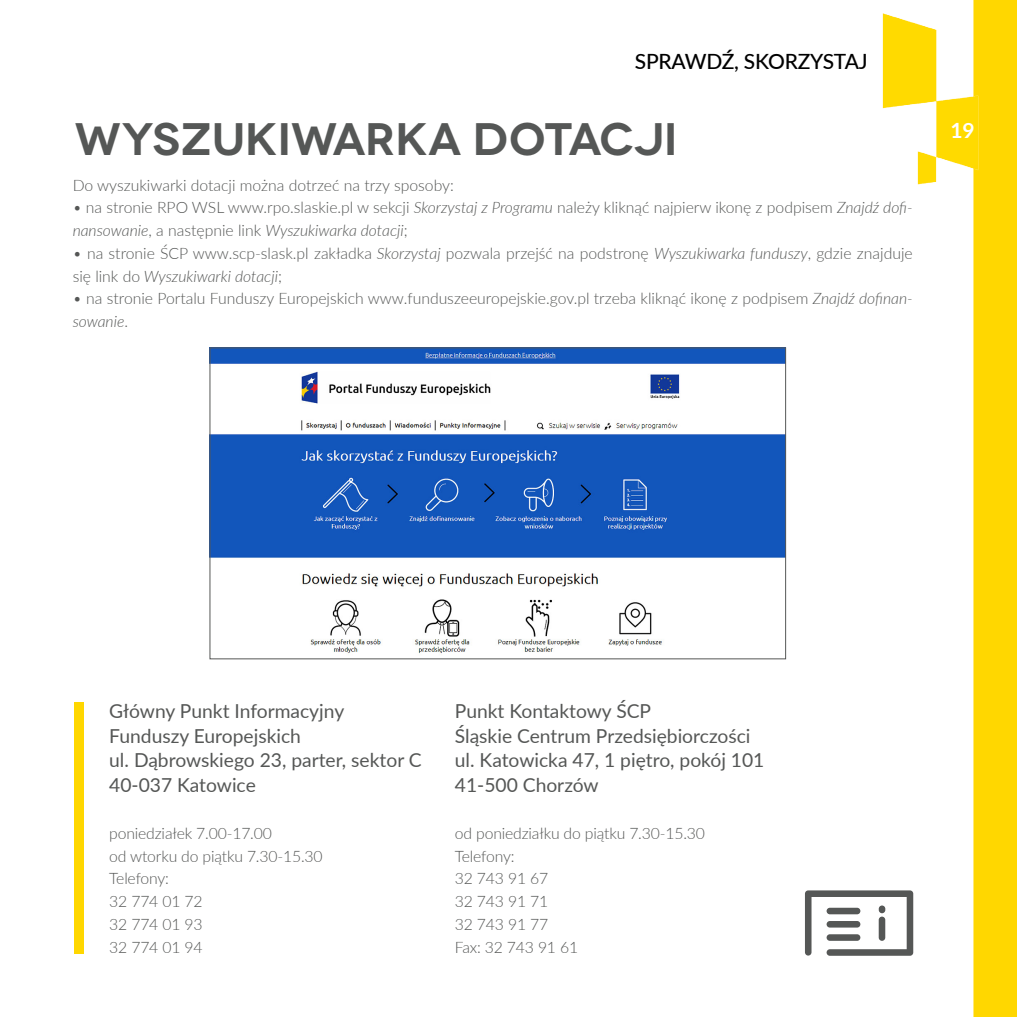
<style>
.page{position:relative;width:1017px;height:1017px;background:#fff}
.page>*{position:absolute;margin:0;border:0;box-sizing:border-box;transform-origin:0 0}
.t1{font:600 45.5px "Novecentowide";letter-spacing:-.01em;color:#555756}
.t2{font:500 21px "Lato";letter-spacing:-.01em;color:#000}
.t3{font:700 21px "Lato";color:#fff}
.t4{font:19.25px/24.5px "Lato";color:#555756}
.t5{font:300 15.75px/22.8px "Lato";color:#555756}
.s1{font-style:italic}
</style>
<div class="page">
<div style="left:973px;top:0;width:44px;height:1017px;background:#ffd700"></div>
<img style="left:882px;top:0;width:115px;height:225px">
<img style="left:209px;top:348px;width:575px;height:308px">
<svg style="left:805px;top:890px;width:108px;height:66px"></svg>
<div style="left:879px;top:917px;width:6px;height:24px;background:#555756;border-radius:3px"></div>
<div style="left:879px;top:905px;width:6px;height:8px;background:#555756;border-radius:3px"></div>
<div style="left:827px;top:908px;width:33px;height:6px;background:#555756;border-radius:3px"></div>
<div style="left:827px;top:921px;width:33px;height:7px;background:#555756;border-radius:3px"></div>
<div style="left:827px;top:934px;width:33px;height:7px;background:#555756;border-radius:3px"></div>
<div style="left:75px;top:702px;width:9px;height:252px;background:#ffd700"></div>
<h2 class="t2" style="left:635px;top:46px;width:234px">SPRAWDŹ, SKORZYSTAJ</h2>
<h1 class="t1" style="left:75px;top:111px;width:605px">WYSZUKIWARKA DOTACJI</h1>
<p class="t5" style="left:73px;top:173px;width:383px">Do wyszukiwarki dotacji można dotrzeć na trzy sposoby:</p>
<p class="t5" style="left:73px;top:196px;width:842px">• na stronie RPO WSL www.rpo.slaskie.pl w sekcji <span class="s1">Skorzystaj z Programu</span> należy kliknąć najpierw ikonę z podpisem <span class="s1">Znajdź dofi&shy;nansowanie</span>, a następnie link <span class="s1">Wyszukiwarka dotacji</span>;</p>
<p class="t5" style="left:73px;top:241px;width:841px">• na stronie ŚCP www.scp-slask.pl zakładka <span class="s1">Skorzystaj</span> pozwala przejść na podstronę <span class="s1">Wyszukiwarka funduszy</span>, gdzie znajduje się link do <span class="s1">Wyszukiwarki dotacji</span>;</p>
<p class="t5" style="left:73px;top:287px;width:842px">• na stronie Portalu Funduszy Europejskich www.funduszeeuropejskie.gov.pl trzeba kliknąć ikonę z podpisem <span class="s1">Znajdź dofinan&shy;sowanie</span>.</p>
<h2 class="t3" style="left:950px;top:115px;width:26px">19</h2>
<p class="t4" style="left:109px;top:698px;width:314px">Główny Punkt Informacyjny<br>Funduszy Europejskich<br>ul. Dąbrowskiego 23, parter, sektor C<br>40-037 Katowice</p>
<p class="t5" style="left:109px;top:821px;width:215px">poniedziałek 7.00-17.00<br>od wtorku do piątku 7.30-15.30<br>Telefony:<br>32 774 01 72<br>32 774 01 93<br>32 774 01 94</p>
<p class="t4" style="left:455px;top:698px;width:311px">Punkt Kontaktowy ŚCP<br>Śląskie Centrum Przedsiębiorczości ul. Katowicka 47, 1 piętro, pokój 101<br>41-500 Chorzów</p>
<p class="t5" style="left:455px;top:821px;width:252px">od poniedziałku do piątku 7.30-15.30<br>Telefony:<br>32 743 91 67<br>32 743 91 71<br>32 743 91 77<br>Fax: 32 743 91 61</p>
</div>
